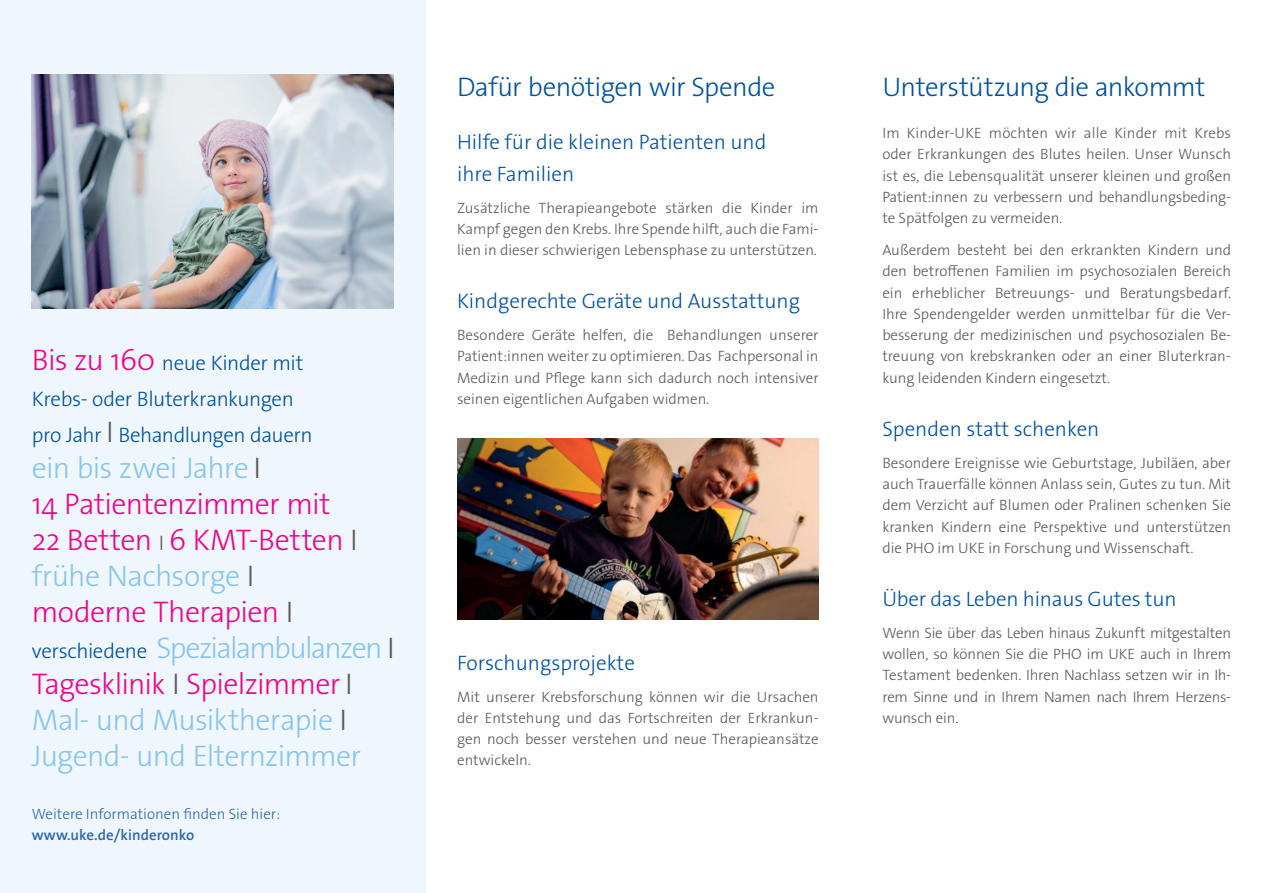
<style>
.page{position:relative;width:1263px;height:893px;background:#fff}
.page>*{position:absolute;margin:0;border:0;box-sizing:border-box;transform-origin:0 0}
.t1{font:300 30px/36px "The Sans Os F";letter-spacing:-.025em;color:#88c5ec}
.t2{font:300 27px "The Sans Os F";letter-spacing:-.025em;color:#01519a}
.t3{font:300 21px/36px "The Sans Os F";letter-spacing:-.01em;color:#01519a}
.t4{font:300 15px/21.3px "The Sans Os F";color:#57585a;text-align:justify}
.t5{font:300 15px "The Sans Os F";color:#2e67a9}
.t6{font:600 15px "The Sans Os F";color:#2e67a9}
.s1{font-size:30px;color:#ed028c}
.s2{font-size:30px;color:#57585a}
.s3{color:#57585a}
.s4{color:#ed028c}
.s5{font-size:21px;color:#57585a}
.s6{font-size:21px;color:#01519a}
</style>
<div class="page">
<div style="left:0;top:0;width:425px;height:893px;background:#f0f7fc"></div>
<img style="left:32px;top:74px;width:361px;height:234px">
<img style="left:457px;top:439px;width:362px;height:181px">
<h3 class="t3" style="left:32px;top:345px;width:282px"><span class="s1">Bis zu 160</span> neue Kinder mit<br>Krebs- oder Bluterkrankungen pro Jahr <span class="s2">I</span> Behandlungen dauern</h3>
<h1 class="t1" style="left:32px;top:450px;width:365px">ein bis zwei Jahre <span class="s3">I<br></span><span class="s4">14 Patientenzimmer mit<br>22 Betten</span> <span class="s5">I</span> <span class="s4">6 KMT-Betten</span> <span class="s3">I </span>frühe Nachsorge <span class="s3">I<br></span><span class="s4">moderne Therapien</span> <span class="s3">I </span><span class="s6">verschiedene</span> Spezialambulanzen <span class="s3">I<br></span><span class="s4">Tagesklinik</span> <span class="s3">I</span> <span class="s4">Spielzimmer</span> <span class="s3">I<br></span>Mal- und Musiktherapie <span class="s3">I<br></span>Jugend- und Elternzimmer</h1>
<p class="t5" style="left:32px;top:804px;width:250px">Weitere Informationen finden Sie hier:</p>
<p class="t6" style="left:32px;top:825px;width:164px">www.uke.de/kinderonko</p>
<h2 class="t2" style="left:457px;top:69px;width:320px">Dafür benötigen wir Spende</h2>
<h3 class="t3" style="left:457px;top:126px;width:311px;line-height:32px">Hilfe für die kleinen Patienten und ihre Familien</h3>
<p class="t4" style="left:457px;top:197px;width:363px">Zusätzliche Therapieangebote stärken die Kinder im Kampf gegen den Krebs. Ihre Spende hilft, auch die Fami&shy;lien in dieser schwierigen Lebensphase zu unterstützen.</p>
<h3 class="t3" style="left:457px;top:283px;width:344px">Kindgerechte Geräte und Ausstattung</h3>
<p class="t4" style="left:457px;top:325px;width:363px">Besondere Geräte helfen, die Behandlungen unserer Patient:innen weiter zu optimieren. Das Fachpersonal in Medizin und Pflege kann sich dadurch noch intensiver seinen eigentlichen Aufgaben widmen.</p>
<h3 class="t3" style="left:457px;top:645px;width:179px">Forschungsprojekte</h3>
<p class="t4" style="left:457px;top:686px;width:363px">Mit unserer Krebsforschung können wir die Ursachen der Entstehung und das Fortschreiten der Erkrankun&shy;gen noch besser verstehen und neue Therapieansätze entwickeln.</p>
<h2 class="t2" style="left:882px;top:69px;width:324px">Unterstützung die ankommt</h2>
<p class="t4" style="left:882px;top:123px;width:350px">Im Kinder-UKE möchten wir alle Kinder mit Krebs oder Erkrankungen des Blutes heilen. Unser Wunsch ist es, die Lebensqualität unserer kleinen und großen Patient:innen zu verbessern und behandlungsbeding&shy;te Spätfolgen zu vermeiden.</p>
<p class="t4" style="left:882px;top:239px;width:350px">Außerdem besteht bei den erkrankten Kindern und den betroffenen Familien im psychosozialen Bereich ein erheblicher Betreuungs- und Beratungsbedarf.<br>Ihre Spendengelder werden unmittelbar für die Ver&shy;besserung der medizinischen und psychosozialen Be&shy;treuung von krebskranken oder an einer Bluterkran&shy;kung leidenden Kindern eingesetzt.</p>
<h3 class="t3" style="left:882px;top:411px;width:219px">Spenden statt schenken</h3>
<p class="t4" style="left:882px;top:452px;width:350px">Besondere Ereignisse wie Geburtstage, Jubiläen, aber auch Trauerfälle können Anlass sein, Gutes zu tun. Mit dem Verzicht auf Blumen oder Pralinen schenken Sie kranken Kindern eine Perspektive und unterstü tzen die PHO im UKE in Forschung und Wissenschaft.</p>
<h3 class="t3" style="left:882px;top:581px;width:296px">Über das Leben hinaus Gutes tun</h3>
<p class="t4" style="left:882px;top:622px;width:350px">Wenn Sie ü ber das Leben hinaus Zukunft mitgestalten wollen, so können Sie die PHO im UKE auch in Ihrem Testament bedenken. Ihren Nachlass setzen wir in Ih&shy;rem Sinne und in Ihrem Namen nach Ihrem Herzens&shy;wunsch ein.</p>
</div>
